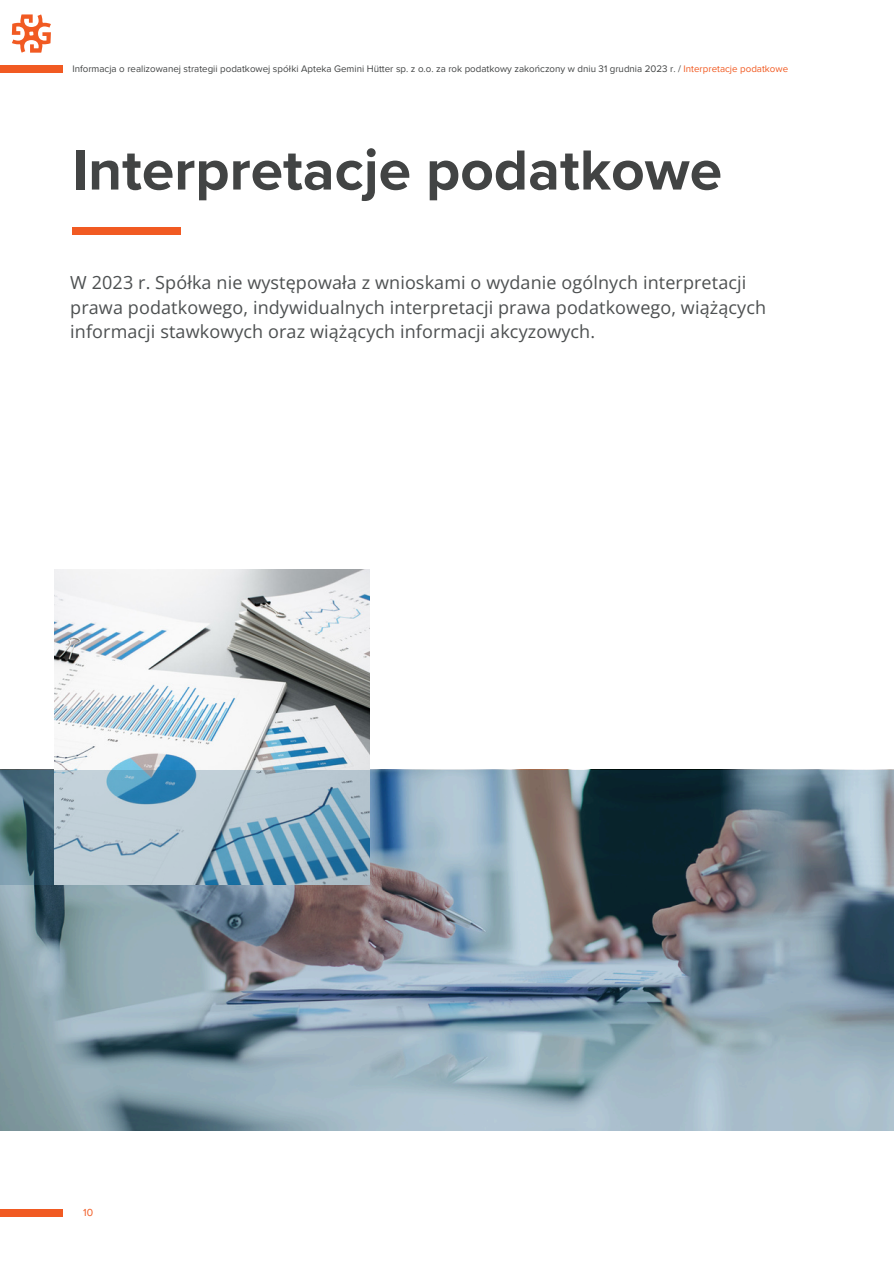
<style>
.page{position:relative;width:894px;height:1264px;background:#fff}
.page>*{position:absolute;margin:0;border:0;box-sizing:border-box;transform-origin:0 0}
.t1{font:700 58.5px "Proxima Nova";color:#424444}
.t2{font:18px/24.8px "Open Sans";letter-spacing:.005em;color:#4d5051}
.t3{font:10.5px "Proxima Nova";color:#f15a22}
.t4{font:9.75px "Proxima Nova";color:#424444}
.s1{color:#f15a22}
</style>
<div class="page">
<img style="left:0;top:770px;width:893px;height:360px">
<div style="left:0;top:1209px;width:63px;height:7px;background:#f15a22"></div>
<div style="left:0;top:66px;width:63px;height:7px;background:#f15a22"></div>
<svg style="left:12px;top:14px;width:39px;height:39px"></svg>
<div style="left:72px;top:227px;width:108px;height:7px;background:#f15a22"></div>
<img style="left:54px;top:569px;width:315px;height:201px">
<svg style="left:0;top:770px;width:369px;height:114px"></svg>
<p class="t4" style="left:72px;top:63px;width:717px">Informacja o realizowanej strategii podatkowej spółki Apteka Gemini Hütter sp. z o.o. za rok podatkowy zakończony w dniu 31 grudnia 2023 r. / <span class="s1">Interpretacje podatkowe</span></p>
<p class="t1" style="left:72px;top:136px;width:651px">Interpretacje podatkowe</p>
<p class="t2" style="left:70px;top:269px;width:697px">W 2023 r. Spółka nie występowała z wnioskami o wydanie ogólnych interpretacji prawa podatkowego, indywidualnych interpretacji prawa podatkowego, wiążących informacji stawkowych oraz wiążących informacji akcyzowych.</p>
<h2 class="t3" style="left:83px;top:1206px;width:11px">10</h2>
</div>
